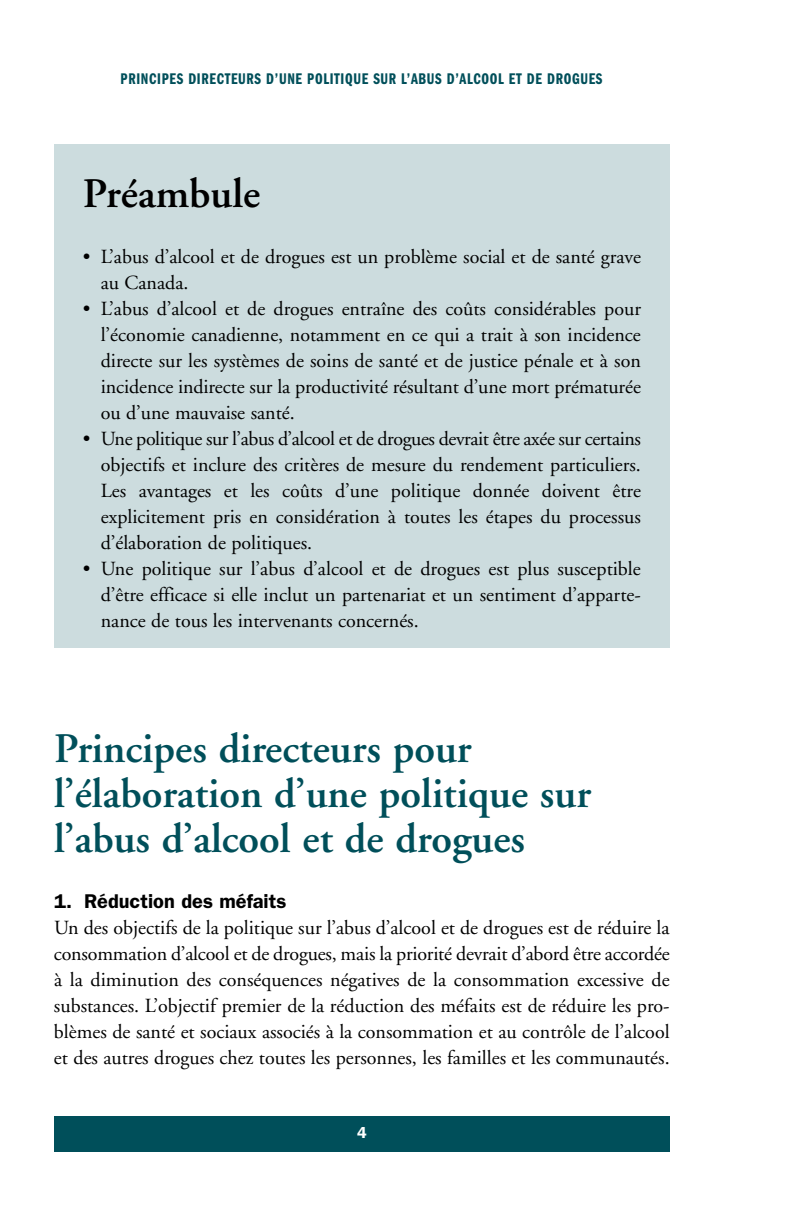
<style>
.page{position:relative;width:792px;height:1224px;background:#fff}
.page>*{position:absolute;margin:0;border:0;box-sizing:border-box;transform-origin:0 0}
.t1{font:600 42px/45px "Adobe Garamond";color:#004f5a}
.t2{font:600 42px "Adobe Garamond";color:#000}
.t3{font:20px/26px "Adobe Garamond";color:#000;text-align:justify}
.t4{font:600 20px "Franklin Gothic";color:#000}
.t5{font:16px "Franklin Gothic Demi Cmpr";letter-spacing:.04em;color:#004f5a}
.t6{font:600 16px "Franklin Gothic";color:#fff}
</style>
<div class="page">
<div style="left:54px;top:144px;width:616px;height:504px;background:#ccdcde"></div>
<div style="left:54px;top:1116px;width:616px;height:36px;background:#004f5a"></div>
<p class="t5" style="left:121px;top:73px;width:483px">PRINCIPES DIRECTEURS D’UNE POLITIQUE SUR L’ABUS D’ALCOOL ET DE DROGUES</p>
<h1 class="t2" style="left:83px;top:177px;width:179px">Préambule</h1>
<p class="t3" style="left:101px;top:245px;width:542px;text-indent:-18px">• L’abus d’alcool et de drogues est un problème social et de santé grave au Canada.</p>
<p class="t3" style="left:101px;top:297px;width:542px;text-indent:-18px">• L’abus d’alcool et de drogues entraîne des coûts considérables pour l’économie canadienne, notamment en ce qui a trait à son incidence directe sur les systèmes de soins de santé et de justice pénale et à son incidence indirecte sur la productivité résultant d’une mort prématurée ou d’une mauvaise santé.</p>
<p class="t3" style="left:101px;top:427px;width:542px;text-indent:-18px">• Une politique sur l’abus d’alcool et de drogues devrait être axée sur certains objectifs et inclure des critères de mesure du rendement particuliers.<br>Les avantages et les coûts d’une politique donnée doivent être explicitement pris en considération à toutes les étapes du processus d’élaboration de politiques.</p>
<p class="t3" style="left:101px;top:557px;width:542px;text-indent:-18px">• Une politique sur l’abus d’alcool et de drogues est plus susceptible d’être efficace si elle inclut un partenariat et un sentiment d’apparte&shy;nance de tous les intervenants concernés.</p>
<h1 class="t1" style="left:54px;top:730px;width:538px">Principes directeurs pour l’élaboration d’une politique sur l’abus d’alcool et de drogues</h1>
<p class="t4" style="left:54px;top:889px;width:234px">1. Réduction des méfaits</p>
<p class="t3" style="left:54px;top:916px;width:617px">Un des objectifs de la politique sur l’abus d’alcool et de drogues est de réduire la consommation d’alcool et de drogues, mais la priorité devrait d’abord être accordée à la diminution des conséquences négatives de la consommation excessive de substances. L’objectif premier de la réduction des méfaits est de réduire les pro&shy;blèmes de santé et sociaux associés à la consommation et au contrôle de l’alcool et des autres drogues chez toutes les personnes, les familles et les communautés.</p>
<p class="t6" style="left:357px;top:1123px;width:11px">4</p>
</div>
